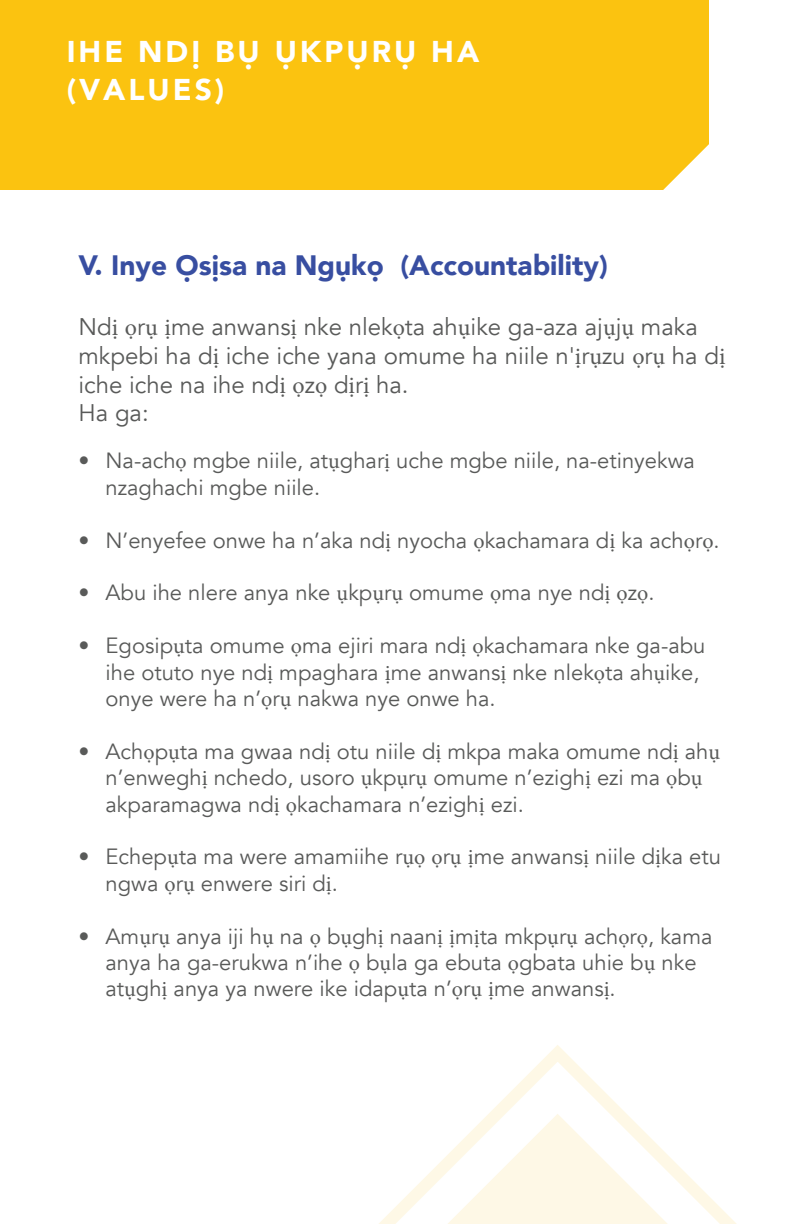
<style>
.page{position:relative;width:792px;height:1224px;background:#fff}
.page>*{position:absolute;margin:0;border:0;box-sizing:border-box;transform-origin:0 0}
.t1{font:900 30px/38.2px "Avenir";letter-spacing:.1em;color:#fff}
.copy{font:900 28px "Avenir";color:#384ea1}
.copy-2{font:24px/28.8px "Avenir";color:#595a59}
.t2{font:22px/26.4px "Avenir";color:#595a59}
.s1{font-family:"Minion Pro"}
.s2{font-style:inherit}
</style>
<div class="page">
<svg style="left:488px;top:1045px;width:140px;height:70px"></svg>
<svg style="left:379px;top:1115px;width:358px;height:109px"></svg>
<div style="left:0;top:0;width:708px;height:189px;background:#fbc310"></div>
<svg style="left:655px;top:142px;width:54px;height:48px"></svg>
<p class="t1" style="left:67px;top:31px;width:414px">IHE NDỊ BỤ ỤKPỤRỤ HA (VALUES)</p>
<p class="copy" style="left:79px;top:241px;width:531px">V. Inye Ọsịsa na Ngụkọ (Accountability)</p>
<p class="copy-2" style="left:79px;top:313px;width:648px">Nd<span class="s1">ị ọ</span>r<span class="s1">ụ ị</span>me anwans<span class="s1">ị</span> nke nlek<span class="s1">ọ</span>ta ah<span class="s1">ụ</span>ike ga-aza aj<span class="s1">ụ</span>j<span class="s1">ụ</span> maka mkpebi ha d<span class="s1">ị</span> iche iche yana omume ha niile n'<span class="s1">ị</span>r<span class="s1">ụ</span>zu <span class="s1">ọ</span>r<span class="s1">ụ</span> ha d<span class="s1">ị </span>iche iche na ihe nd<span class="s1">ị ọ</span>z<span class="s1">ọ</span> d<span class="s1">ị</span>r<span class="s1">ị</span> ha.<br>Ha ga:</p>
<p class="t2" style="left:106px;top:448px;width:591px;text-indent:-27px"><span class="s2">•</span> Na-ach<span class="s1">ọ</span> mgbe niile, at<span class="s1">ụ</span>ghar<span class="s1">ị</span> uche mgbe niile, na-etinyekwa nzaghachi mgbe niile.</p>
<p class="t2" style="left:79px;top:527px;width:643px"><span class="s2">•</span> N’enyefee onwe ha n’aka nd<span class="s1">ị</span> nyocha <span class="s1">ọ</span>kachamara d<span class="s1">ị</span> ka ach<span class="s1">ọ</span>r<span class="s1">ọ</span>.</p>
<p class="t2" style="left:79px;top:580px;width:578px"><span class="s2">•</span> Abu ihe nlere anya nke <span class="s1">ụ</span>kp<span class="s1">ụ</span>r<span class="s1">ụ</span> omume <span class="s1">ọ</span>ma nye nd<span class="s1">ị ọ</span>z<span class="s1">ọ</span>.</p>
<p class="t2" style="left:106px;top:633px;width:601px;text-indent:-27px"><span class="s2">•</span> Egosip<span class="s1">ụ</span>ta omume <span class="s1">ọ</span>ma ejiri mara nd<span class="s1">ị ọ</span>kachamara nke ga-abu ihe otuto nye nd<span class="s1">ị</span> mpaghara <span class="s1">ị</span>me anwans<span class="s1">ị</span> nke nlek<span class="s1">ọ</span>ta ah<span class="s1">ụ</span>ike, onye were ha n’<span class="s1">ọ</span>r<span class="s1">ụ</span> nakwa nye onwe ha.</p>
<p class="t2" style="left:106px;top:738px;width:616px;text-indent:-27px"><span class="s2">•</span> Ach<span class="s1">ọ</span>p<span class="s1">ụ</span>ta ma gwaa nd<span class="s1">ị</span> otu niile d<span class="s1">ị</span> mkpa maka omume nd<span class="s1">ị</span> ah<span class="s1">ụ </span>n’enwegh<span class="s1">ị</span> nchedo, usoro <span class="s1">ụ</span>kp<span class="s1">ụ</span>r<span class="s1">ụ</span> omume n’ezigh<span class="s1">ị</span> ezi ma <span class="s1">ọ</span>b<span class="s1">ụ </span>akparamagwa nd<span class="s1">ị ọ</span>kachamara n’ezigh<span class="s1">ị</span> ezi.</p>
<p class="t2" style="left:106px;top:844px;width:617px;text-indent:-27px"><span class="s2">•</span> Echep<span class="s1">ụ</span>ta ma were amamiihe r<span class="s1">ụọ ọ</span>r<span class="s1">ụ ị</span>me anwans<span class="s1">ị</span> niile d<span class="s1">ị</span>ka etu ngwa <span class="s1">ọ</span>r<span class="s1">ụ</span> enwere siri d<span class="s1">ị</span>.</p>
<p class="t2" style="left:106px;top:923px;width:608px;text-indent:-27px"><span class="s2">•</span> Am<span class="s1">ụ</span>r<span class="s1">ụ</span> anya iji h<span class="s1">ụ</span> na <span class="s1">ọ</span> b<span class="s1">ụ</span>gh<span class="s1">ị</span> naan<span class="s1">ị ị</span>m<span class="s1">ị</span>ta mkp<span class="s1">ụ</span>r<span class="s1">ụ</span> ach<span class="s1">ọ</span>r<span class="s1">ọ</span>, kama anya ha ga-erukwa n’ihe <span class="s1">ọ</span> b<span class="s1">ụ</span>la ga ebuta <span class="s1">ọ</span>gbata uhie b<span class="s1">ụ</span> nke at<span class="s1">ụ</span>gh<span class="s1">ị</span> anya ya nwere ike idap<span class="s1">ụ</span>ta n’<span class="s1">ọ</span>r<span class="s1">ụ ị</span>me anwans<span class="s1">ị</span>.</p>
</div>
